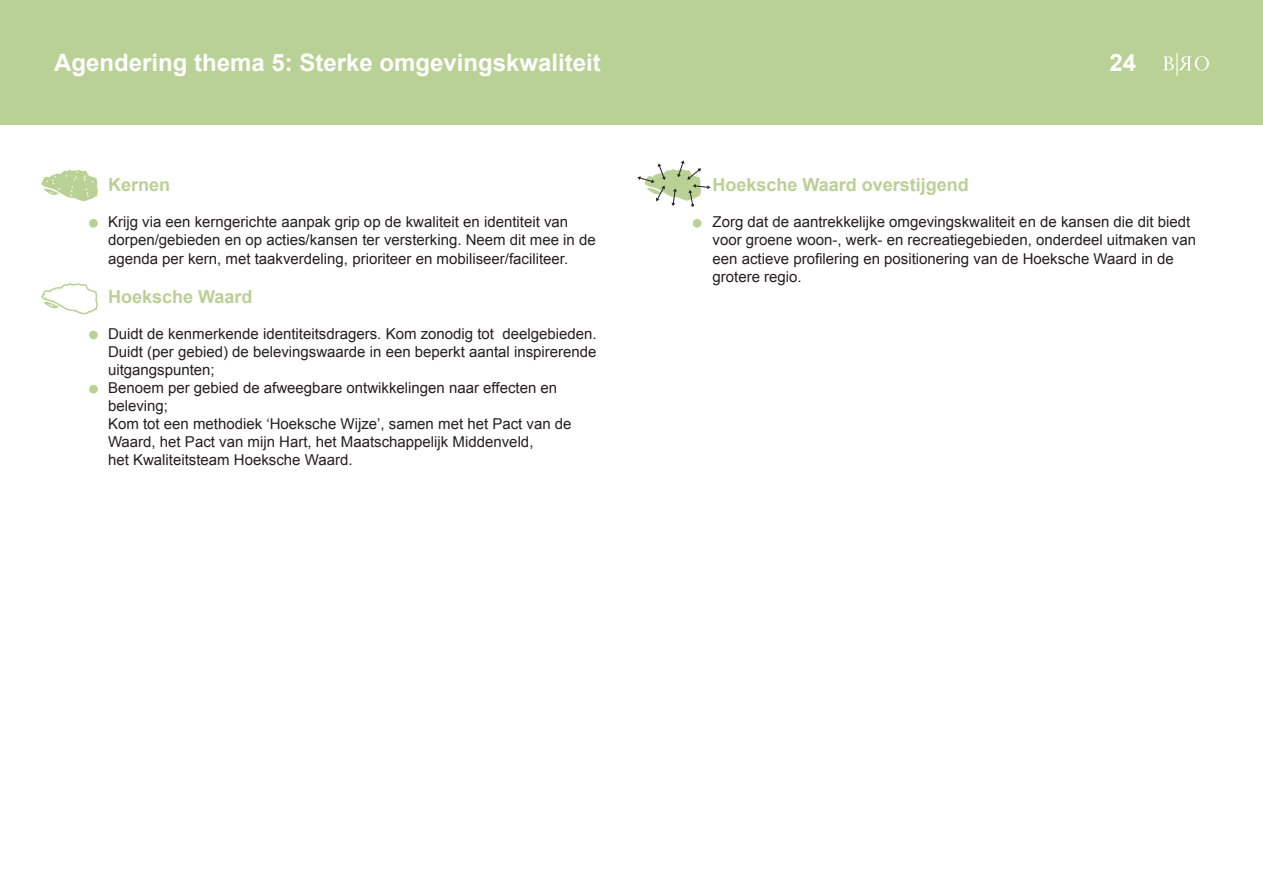
<style>
.page{position:relative;width:1263px;height:893px;background:#fff}
.page>*{position:absolute;margin:0;border:0;box-sizing:border-box;transform-origin:0 0}
.t1{font:700 24px "Arial";color:#fff}
.t2{font:700 18px "Arial";color:#b9d194}
.t3{font:15px/18px "Arial";color:#231f20}
</style>
<div class="page">
<div style="left:0;top:0;width:1263px;height:124px;background:#b9d194"></div>
<svg style="left:1163px;top:56px;width:46px;height:15px"></svg>
<hr style="left:1176px;top:53px;width:2px;height:23px;background:#fff">
<div style="left:89px;top:219px;width:9px;height:9px;background:#b9d194;border-radius:50%"></div>
<div style="left:89px;top:331px;width:9px;height:8px;background:#b9d194;border-radius:50%"></div>
<div style="left:89px;top:385px;width:9px;height:9px;background:#b9d194;border-radius:50%"></div>
<div style="left:693px;top:219px;width:8px;height:9px;background:#b9d194;border-radius:50%"></div>
<svg style="left:41px;top:169px;width:57px;height:33px"></svg>
<svg style="left:41px;top:283px;width:57px;height:32px"></svg>
<svg style="left:637px;top:160px;width:73px;height:47px"></svg>
<p class="t1" style="left:54px;top:47px;width:548px">Agendering thema 5: Sterke omgevingskwaliteit</p>
<p class="t1" style="left:1109px;top:47px;width:28px">24</p>
<p class="t2" style="left:108px;top:173px;width:64px">Kernen</p>
<p class="t3" style="left:108px;top:213px;width:489px">Krijg via een kerngerichte aanpak grip op de kwaliteit en identiteit van dorpen/gebieden en op acties/kansen ter versterking. Neem dit mee in de agenda per kern, met taakverdeling, prioriteer en mobiliseer/faciliteer.</p>
<p class="t2" style="left:108px;top:285px;width:146px">Hoeksche Waard</p>
<p class="t3" style="left:108px;top:325px;width:490px;text-align:justify">Duidt de kenmerkende identiteitsdragers. Kom zonodig tot deelgebieden.<br>Duidt (per gebied) de belevingswaarde in een beperkt aantal inspirerende uitgangspunten;</p>
<p class="t3" style="left:108px;top:379px;width:451px">Benoem per gebied de afweegbare ontwikkelingen naar effecten en</p>
<p class="t3" style="left:108px;top:397px;width:62px">beleving;</p>
<p class="t3" style="left:108px;top:415px;width:465px">Kom tot een methodiek ‘Hoeksche Wijze’, samen met het Pact van de<br>Waard, het Pact van mijn Hart, het Maatschappelijk Middenveld,<br>het Kwaliteitsteam Hoeksche Waard.</p>
<p class="t2" style="left:712px;top:173px;width:258px">Hoeksche Waard overstijgend</p>
<p class="t3" style="left:712px;top:213px;width:485px">Zorg dat de aantrekkelijke omgevingskwaliteit en de kansen die dit biedt voor groene woon-, werk- en recreatiegebieden, onderdeel uitmaken van een actieve profilering en positionering van de Hoeksche Waard in de grotere regio.</p>
</div>
